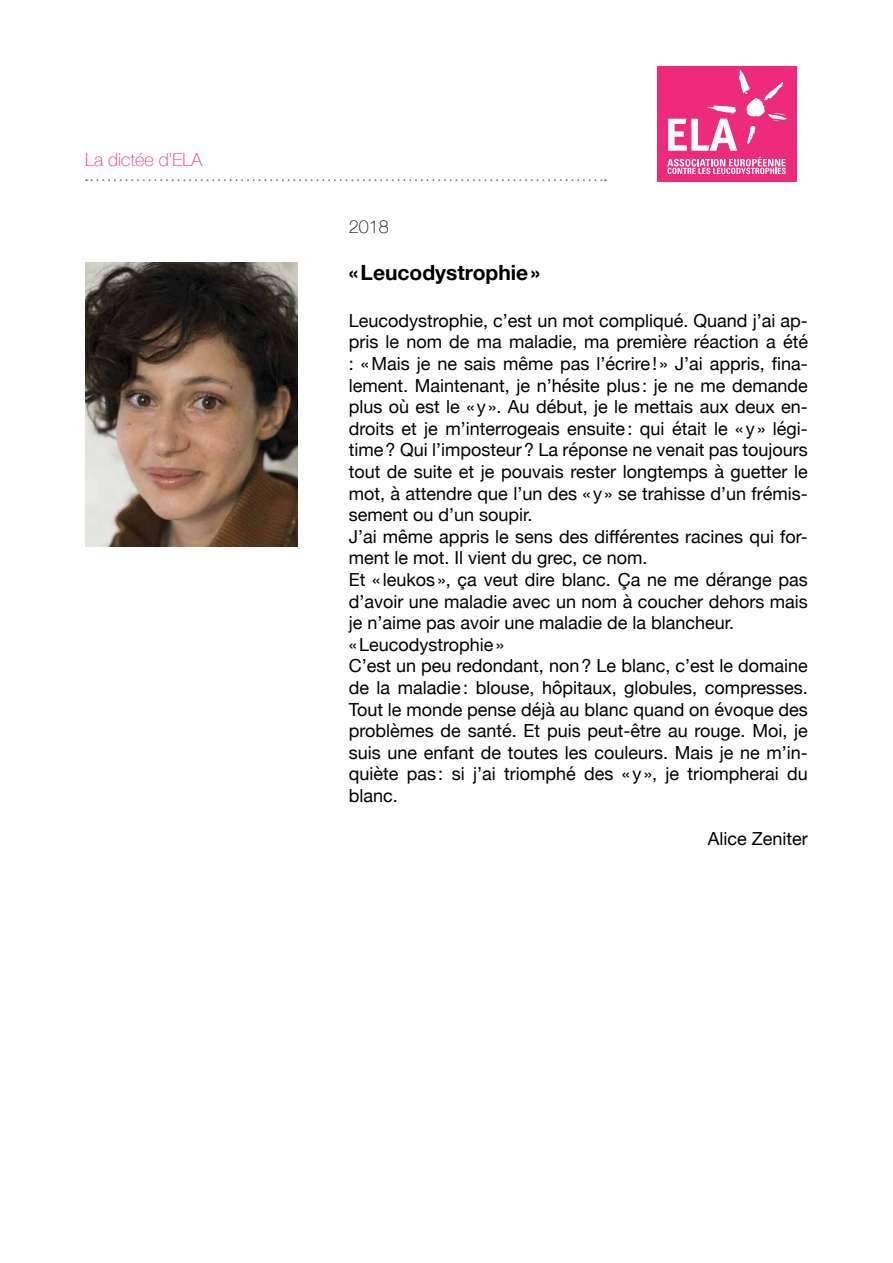
<style>
.page{position:relative;width:893px;height:1263px;background:#fff}
.page>*{position:absolute;margin:0;border:0;box-sizing:border-box;transform-origin:0 0}
.t1{font:700 21px "Helvetica Neue";color:#000}
.t2{font:18px/21.6px "Helvetica Neue";color:#000}
.t3{font:100 18px "Helvetica Neue";color:#ee2a7b}
.t4{font:100 18px "Helvetica Neue";color:#000}
</style>
<div class="page">
<div style="left:657px;top:66px;width:139px;height:115px;background:#ee2a7b"></div>
<svg style="left:667px;top:157px;width:119px;height:17px"></svg>
<svg style="left:668px;top:69px;width:119px;height:82px"></svg>
<svg style="left:86px;top:179px;width:520px;height:2px"></svg>
<img style="left:85px;top:263px;width:213px;height:283px">
<p class="t3" style="left:85px;top:146px;width:119px">La dictée d’ELA</p>
<p class="t4" style="left:349px;top:213px;width:42px">2018</p>
<p class="t1" style="left:349px;top:256px;width:193px">«Leucodystrophie»</p>
<p class="t2" style="left:349px;top:311px;width:461px">Leucodystrophie, c’est un mot compliqué. Quand j’ai ap&shy;pris le nom de ma maladie, ma première réaction a été : «Mais je ne sais même pas l’écrire! » J’ai appris, fina&shy;lement. Maintenant, je n’hésite plus : je ne me demande plus où est le « y». Au début, je le mettais aux deux en&shy;droits et je m’interrogeais ensuite: qui était le « y » légi&shy;time? Qui l’imposteur? La réponse ne venait pas toujours tout de suite et je pouvais rester longtemps à guetter le mot, à attendre que l’un des «y» se trahisse d’un frémis&shy;sement ou d’un soupir.<br>J’ai même appris le sens des différentes racines qui for&shy;ment le mot. Il vient du grec, ce nom.<br>Et « leukos », ça veut dire blanc. Ça ne me dérange pas d’avoir une maladie avec un nom à coucher dehors mais je n’aime pas avoir une maladie de la blancheur. «Leucodystrophie»<br>C’est un peu redondant, non? Le blanc, c’est le domaine de la maladie: blouse, hôpitaux, globules, compresses.<br>Tout le monde pense déjà au blanc quand on évoque des problèmes de santé. Et puis peut-être au rouge. Moi, je suis une enfant de toutes les couleurs. Mais je ne m’in&shy;quiète pas : si j’ai triomphé des « y», je triompherai du blanc.</p>
<p class="t2" style="left:708px;top:829px;width:101px">Alice Zeniter</p>
</div>
